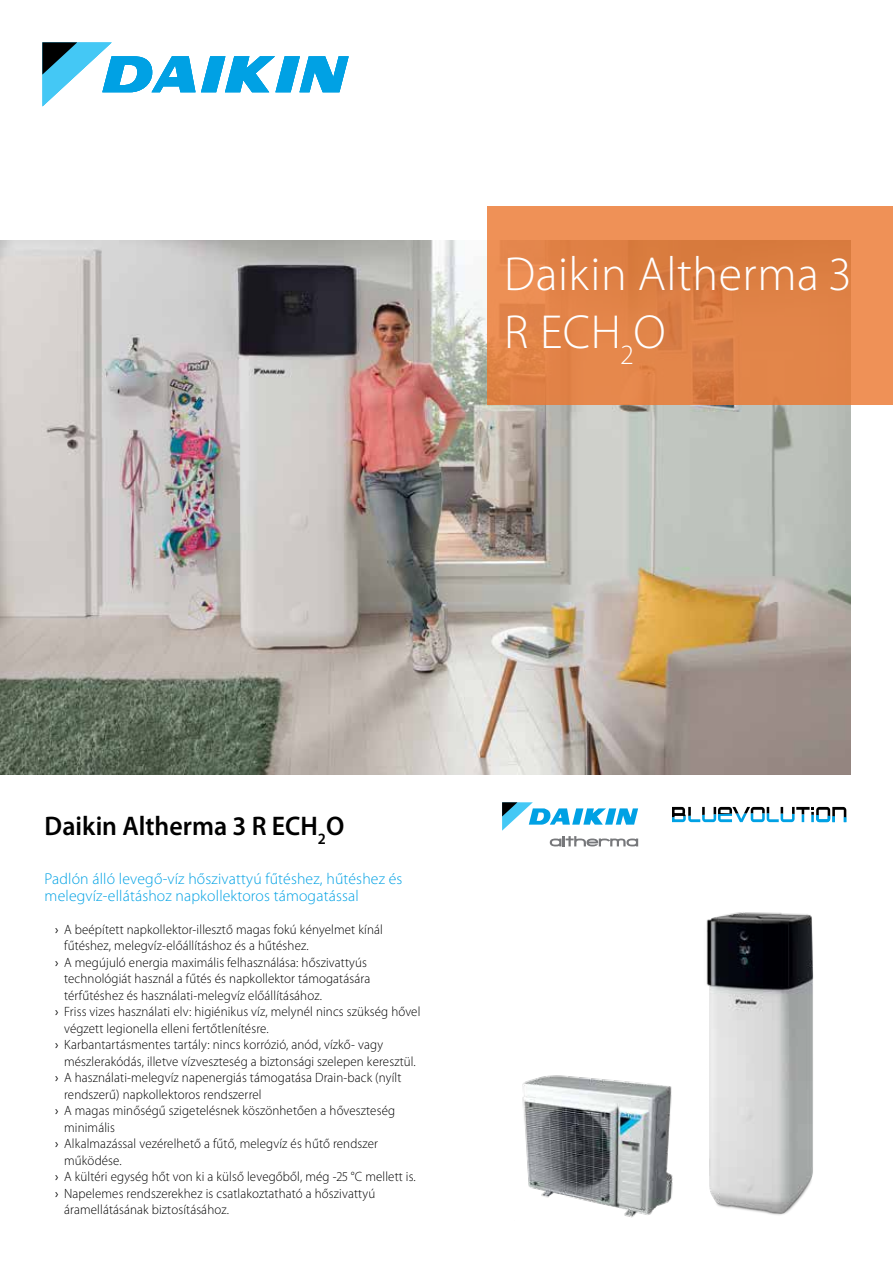
<style>
.page{position:relative;width:893px;height:1263px;background:#fff}
.page>*{position:absolute;margin:0;border:0;box-sizing:border-box;transform-origin:0 0}
.t1{font:300 48px/57.6px "Myriad Pro";letter-spacing:.01em;color:#fff}
.t2{font:600 27px "Myriad Pro";color:#000;scale:.96 1}
.t3{font:300 15.75px/16.5px "Myriad Pro";letter-spacing:.01em;color:#00a1e4}
.t4{font:300 13.5px "Myriad Pro";letter-spacing:.01em;color:#000;scale:.96 1}
.s1{font-weight:400}
</style>
<div class="page">
<svg style="left:43px;top:43px;width:306px;height:63px"></svg>
<img style="left:0;top:241px;width:850px;height:534px">
<svg style="left:487px;top:207px;width:406px;height:198px;background:#e3854a"></svg>
<svg style="left:502px;top:802px;width:136px;height:44px"></svg>
<svg style="left:672px;top:807px;width:174px;height:15px"></svg>
<img style="left:522px;top:1075px;width:70px;height:127px">
<img style="left:592px;top:912px;width:222px;height:306px">
<h1 class="t1" style="left:504px;top:245px;width:348px">Daikin Altherma 3<br>R ECH<sub>2</sub>O</h1>
<h2 class="t2" style="left:45px;top:808px;width:314px">Daikin Altherma 3 R ECH<sub>2</sub>O</h2>
<p class="t3" style="left:45px;top:870px;width:359px">Padlón álló levegő-víz hőszivattyú fűtéshez, hűtéshez és melegvíz-ellátáshoz napkollektoros támogatással</p>
<p class="t4" style="left:55px;top:921px;width:343px"><span class="s1">›</span> A beépített napkollektor-illesztő magas fokú kényelmet kínál</p>
<p class="t4" style="left:64px;top:937px;width:256px">fűtéshez, melegvíz-előállításhoz és a hűtéshez.</p>
<p class="t4" style="left:55px;top:954px;width:326px"><span class="s1">›</span> A megújuló energia maximális felhasználása: hőszivattyús</p>
<p class="t4" style="left:64px;top:970px;width:320px">technológiát használ a fűtés és napkollektor támogatására</p>
<p class="t4" style="left:64px;top:987px;width:270px">térfűtéshez és használati-melegvíz előállításához.</p>
<p class="t4" style="left:55px;top:1003px;width:382px"><span class="s1">›</span> Friss vizes használati elv: higiénikus víz, melynél nincs szükség hővel</p>
<p class="t4" style="left:64px;top:1020px;width:215px">végzett legionella elleni fertőtlenítésre.</p>
<p class="t4" style="left:55px;top:1036px;width:343px"><span class="s1">›</span> Karbantartásmentes tartály: nincs korrózió, anód, vízkő- vagy</p>
<p class="t4" style="left:64px;top:1053px;width:368px">mészlerakódás, illetve vízveszteség a biztonsági szelepen keresztül.</p>
<p class="t4" style="left:55px;top:1069px;width:362px"><span class="s1">›</span> A használati-melegvíz napenergiás támogatása Drain-back (nyílt</p>
<p class="t4" style="left:64px;top:1086px;width:207px">rendszerű) napkollektoros rendszerrel</p>
<p class="t4" style="left:55px;top:1102px;width:356px"><span class="s1">›</span> A magas minőségű szigetelésnek köszönhetően a hőveszteség</p>
<p class="t4" style="left:64px;top:1119px;width:54px">minimális</p>
<p class="t4" style="left:55px;top:1135px;width:338px"><span class="s1">›</span> Alkalmazással vezérelhető a fűtő, melegvíz és hűtő rendszer</p>
<p class="t4" style="left:64px;top:1152px;width:62px">működése.</p>
<p class="t4" style="left:55px;top:1168px;width:377px"><span class="s1">›</span> A kültéri egység hőt von ki a külső levegőből, még -25 °C mellett is.</p>
<p class="t4" style="left:55px;top:1185px;width:335px"><span class="s1">›</span> Napelemes rendszerekhez is csatlakoztatható a hőszivattyú</p>
<p class="t4" style="left:64px;top:1201px;width:173px">áramellátásának biztosításához.</p>
</div>
